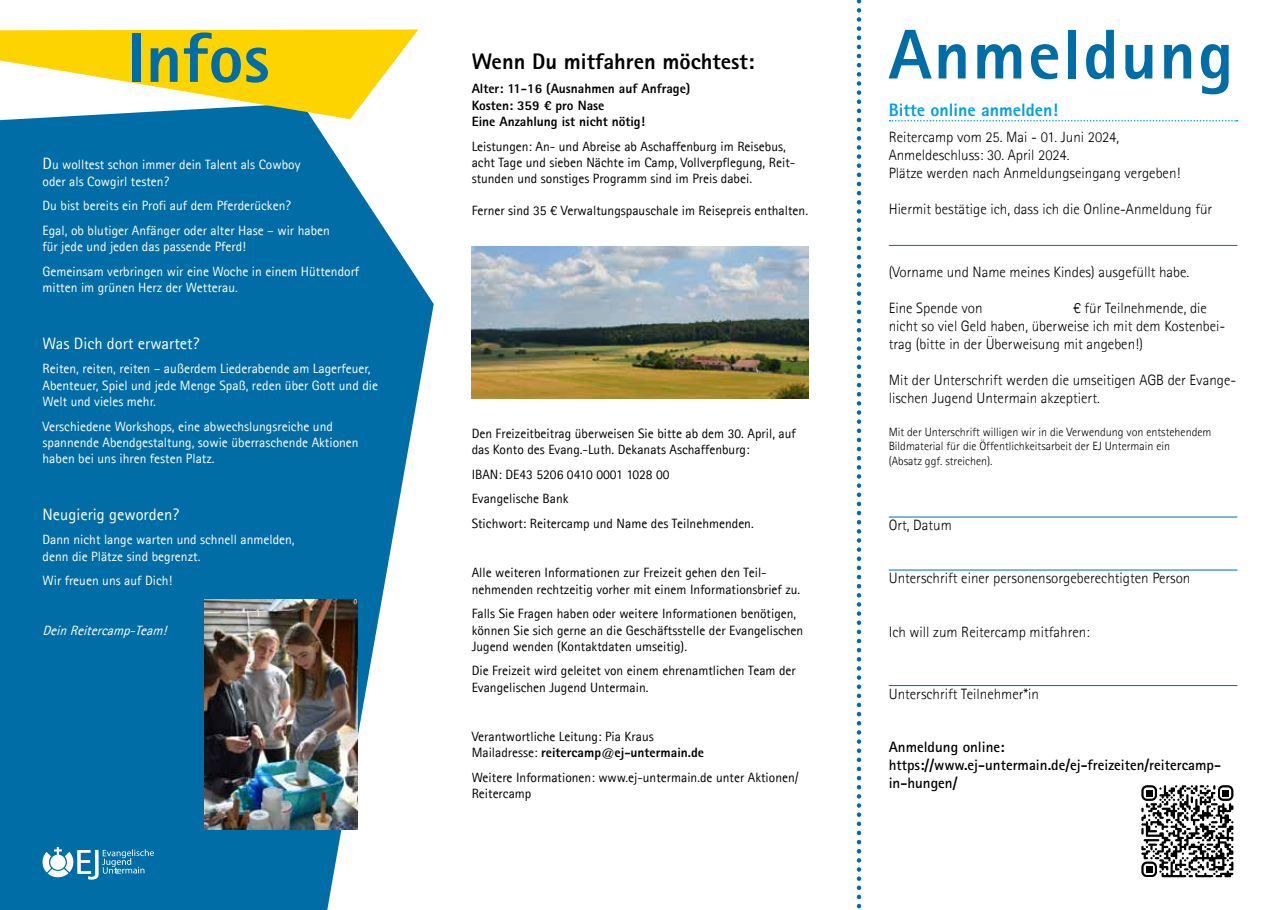
<style>
.page{position:relative;width:1280px;height:910px;background:#fff}
.page>*{position:absolute;margin:0;border:0;box-sizing:border-box;transform-origin:0 0}
.t1{font:800 70.5px "Agfa Rotis Sans Serif";letter-spacing:.03em;color:#006da6}
.t2{font:800 22.5px "Agfa Rotis Sans Serif";color:#000}
.t3{font:800 18px "Agfa Rotis Sans Serif";color:#009fe3}
.t4{font:16.5px "Agfa Rotis Sans Serif";color:#fff}
.t5{font:300 15px/18px "Agfa Rotis Sans Serif";color:#000}
.t6{font:700 15px/18px "Agfa Rotis Sans Serif";color:#000}
.t7{font:13.5px/16.2px "Agfa Rotis Sans Serif";color:#000}
.t8{font:13.5px/16.2px "Agfa Rotis Sans Serif";color:#fff}
.t9{font:800 13.5px/16.2px "Agfa Rotis Sans Serif";color:#000}
.t10{font:italic 13.5px "Agfa Rotis Sans Serif";color:#fff}
.t11{font:300 12px/14.4px "Agfa Rotis Sans Serif";color:#000}
.s1{font-size:16.5px}
.s2{font-weight:800}
</style>
<div class="page">
<svg style="left:0;top:119px;width:434px;height:791px;background:#2381b2"></svg>
<svg style="left:0;top:30px;width:418px;height:89px"></svg>
<img style="left:472px;top:246px;width:336px;height:153px">
<svg style="left:857px;top:0;width:4px;height:909px"></svg>
<svg style="left:41px;top:847px;width:113px;height:33px"></svg>
<svg style="left:889px;top:120px;width:349px;height:1px"></svg>
<hr style="left:889px;top:245px;width:348px;height:1px;background:#006da6">
<hr style="left:889px;top:517px;width:348px;height:1px;background:#006da6">
<hr style="left:889px;top:570px;width:348px;height:1px;background:#006da6">
<hr style="left:889px;top:685px;width:348px;height:1px;background:#006da6">
<img style="left:204px;top:599px;width:154px;height:230px">
<svg style="left:1141px;top:785px;width:92px;height:16px"></svg>
<div style="left:1222px;top:790px;width:7px;height:6px;background:#000"></div>
<svg style="left:1141px;top:861px;width:16px;height:16px"></svg>
<div style="left:1146px;top:866px;width:6px;height:7px;background:#000"></div>
<h1 class="t1" style="left:127px;top:13px;width:144px">Infos</h1>
<h1 class="t1" style="left:888px;top:10px;width:346px">Anmeldung</h1>
<h2 class="t2" style="left:472px;top:47px;width:284px">Wenn Du mitfahren möchtest:</h2>
<p class="t9" style="left:472px;top:81px;width:220px">Alter: 11-16 (Ausnahmen auf Anfrage)<br>Kosten: 359 € pro Nase<br>Eine Anzahlung ist nicht nötig!</p>
<p class="t7" style="left:472px;top:138px;width:325px">Leistungen: An- und Abreise ab Aschaffenburg im Reisebus, acht Tage und sieben Nächte im Camp, Vollverpflegung, Reit&shy;stunden und sonstiges Programm sind im Preis dabei.</p>
<p class="t7" style="left:472px;top:203px;width:338px">Ferner sind 35 € Verwaltungspauschale im Reisepreis enthalten.</p>
<h3 class="t3" style="left:889px;top:98px;width:171px">Bitte online anmelden!</h3>
<p class="t5" style="left:889px;top:128px;width:293px">Reitercamp vom 25. Mai - 01. Juni 2024,<br>Anmeldeschluss: 30. April 2024.<br>Plätze werden nach Anmeldungseingang vergeben!</p>
<p class="t5" style="left:889px;top:200px;width:325px">Hiermit bestätige ich, dass ich die Online-Anmeldung für</p>
<p class="t8" style="left:43px;top:157px;width:259px"><span class="s1">D</span>u wolltest schon immer dein Talent als Cowboy oder als Cowgirl testen?</p>
<p class="t8" style="left:43px;top:193px;width:289px;line-height:24.8px">Du bist bereits ein Profi auf dem Pferderücken?<br>Egal, ob blutiger Anfänger oder alter Hase – wir haben</p>
<p class="t8" style="left:43px;top:234px;width:318px;line-height:24.8px">für jede und jeden das passende Pferd!<br>Gemeinsam verbringen wir eine Woche in einem Hüttendorf</p>
<p class="t8" style="left:43px;top:279px;width:197px">mitten im grünen Herz der Wetterau.</p>
<p class="t5" style="left:889px;top:263px;width:302px">(Vorname und Name meines Kindes) ausgefüllt habe.</p>
<p class="t5" style="left:889px;top:299px;width:95px">Eine Spende von</p>
<p class="t5" style="left:889px;top:299px;width:338px;text-indent:184px">€ für Teilnehmende, die nicht so viel Geld haben, überweise ich mit dem Kostenbei&shy;trag (bitte in der Überweisung mit angeben!)</p>
<p class="t5" style="left:889px;top:371px;width:349px">Mit der Unterschrift werden die umseitigen AGB der Evange&shy;lischen Jugend Untermain akzeptiert.</p>
<p class="t11" style="left:889px;top:425px;width:324px">Mit der Unterschrift willigen wir in die Verwendung von entstehendem<br>Bildmaterial für die Öffentlichkeitsarbeit der EJ Untermain ein<br>(Absatz ggf. streichen).</p>
<p class="t4" style="left:43px;top:333px;width:158px">Was Dich dort erwartet?</p>
<p class="t8" style="left:43px;top:361px;width:337px">Reiten, reiten, reiten – außerdem Liederabende am Lagerfeuer,<br>Abenteuer, Spiel und jede Menge Spaß, reden über Gott und die<br>Welt und vieles mehr.</p>
<p class="t8" style="left:43px;top:418px;width:318px">Verschiedene Workshops, eine abwechslungsreiche und spannende Abendgestaltung, sowie überraschende Aktionen haben bei uns ihren festen Platz.</p>
<p class="t7" style="left:472px;top:425px;width:326px">Den Freizeitbeitrag überweisen Sie bitte ab dem 30. April, auf das Konto des Evang.-Luth. Dekanats Aschaffenburg:</p>
<p class="t7" style="left:472px;top:462px;width:284px;line-height:24.8px">IBAN: DE43 5206 0410 0001 1028 00<br>Evangelische Bank<br>Stichwort: Reitercamp und Name des Teilnehmenden.</p>
<p class="t7" style="left:472px;top:565px;width:330px">Alle weiteren Informationen zur Freizeit gehen den Teil&shy;nehmenden rechtzeitig vorher mit einem Informationsbrief zu.</p>
<p class="t7" style="left:472px;top:606px;width:333px">Falls Sie Fragen haben oder weitere Informationen benötigen, können Sie sich gerne an die Geschäftsstelle der Evangelischen<br>Jugend wenden (Kontaktdaten umseitig).</p>
<p class="t7" style="left:472px;top:663px;width:326px">Die Freizeit wird geleitet von einem ehrenamtlichen Team der<br>Evangelischen Jugend Untermain.</p>
<p class="t7" style="left:472px;top:728px;width:234px">Verantwortliche Leitung: Pia Kraus<br>Mailadresse: <span class="s2">reitercamp@ej-untermain.de</span></p>
<p class="t7" style="left:472px;top:769px;width:329px">Weitere Informationen: www.ej-untermain.de unter Aktionen/<br>Reitercamp</p>
<p class="t4" style="left:43px;top:504px;width:138px">Neugierig geworden?</p>
<p class="t8" style="left:43px;top:531px;width:254px">Dann nicht lange warten und schnell anmelden, denn die Plätze sind begrenzt.</p>
<p class="t8" style="left:43px;top:572px;width:131px">Wir freuen uns auf Dich!</p>
<p class="t10" style="left:43px;top:622px;width:129px">DeinReitercamp-Team!</p>
<p class="t5" style="left:889px;top:516px;width:65px">Ort, Datum</p>
<p class="t5" style="left:889px;top:569px;width:303px">Unterschrift einer personensorgeberechtigten Person</p>
<p class="t5" style="left:889px;top:623px;width:203px">Ich will zum Reitercamp mitfahren:</p>
<p class="t5" style="left:889px;top:685px;width:152px">Unterschrift Teilnehmer*in</p>
<p class="t6" style="left:889px;top:738px;width:334px">Anmeldung online: https://www.ej-untermain.de/ej-freizeiten/reitercamp&shy;in-hungen/</p>
</div>
